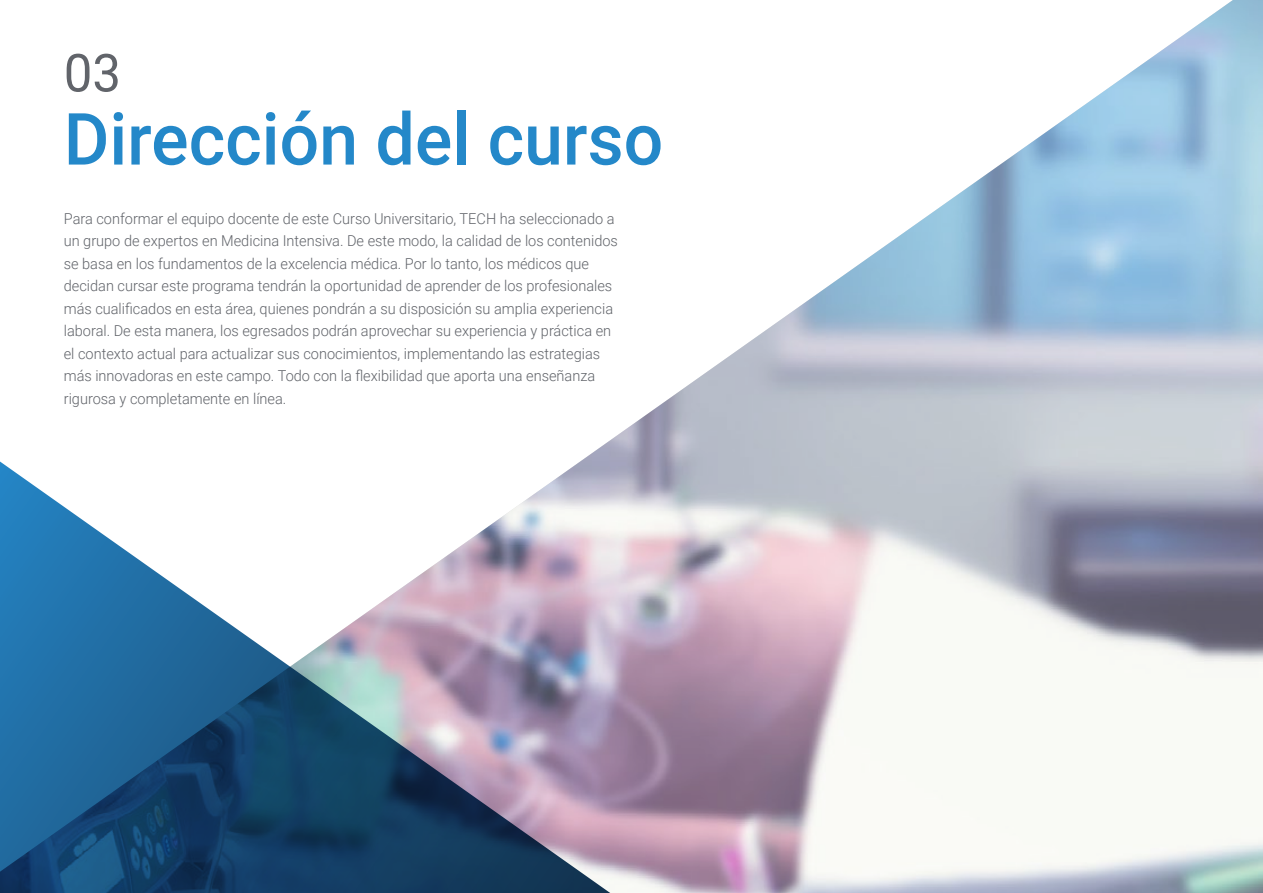
<style>
.page{position:relative;width:1263px;height:893px;background:#fff}
.page>*{position:absolute;margin:0;border:0;box-sizing:border-box;transform-origin:0 0}
.t1{font:500 72px "Roboto";color:#2488c9}
.t2{font:52.5px "Roboto";color:#61646a}
.t3{font:300 15px/22.5px "Roboto";color:#61646a}
</style>
<div class="page">
<img style="left:602px;top:0;width:661px;height:893px">
<svg style="left:0;top:446px;width:640px;height:447px"></svg>
<h2 class="t2" style="left:64px;top:36px;width:59px">03</h2>
<h1 class="t1" style="left:64px;top:89px;width:601px">Dirección del curso</h1>
<p class="t3" style="left:64px;top:207px;width:556px">Para conformar el equipo docente de este Curso Universitario, TECH ha seleccionado a un grupo de expertos en Medicina Intensiva. De este modo, la calidad de los contenidos se basa en los fundamentos de la excelencia médica. Por lo tanto, los médicos que decidan cursar este programa tendrán la oportunidad de aprender de los profesionales más cualificados en esta área, quienes pondrán a su disposición su amplia experiencia laboral. De esta manera, los egresados podrán aprovechar su experiencia y práctica en el contexto actual para actualizar sus conocimientos, implementando las estrategias más innovadoras en este campo. Todo con la flexibilidad que aporta una enseñanza rigurosa y completamente en línea.</p>
</div>
